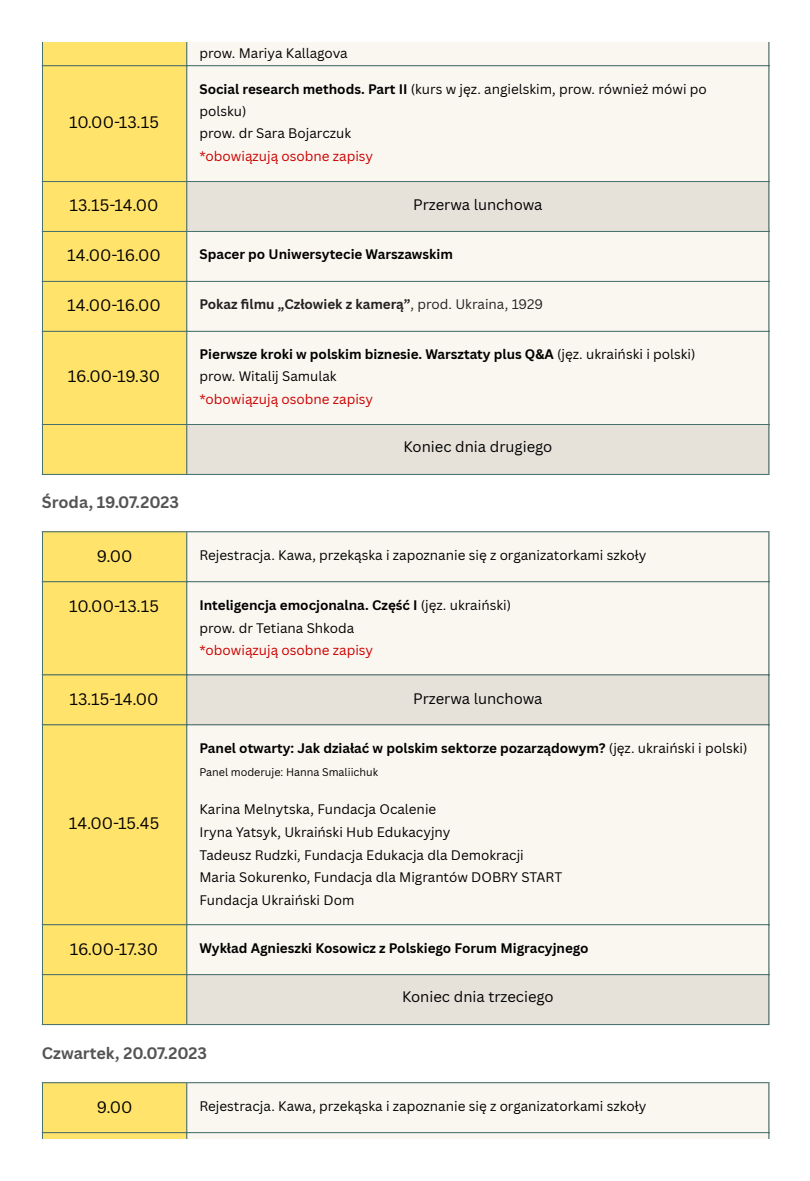
<style>
.page{position:relative;width:810px;height:1181px;background:#fff}
.page>*{position:absolute;margin:0;border:0;box-sizing:border-box;transform-origin:0 0}
.t1{font:16.2px "Canva Sans";color:#000}
.t2{font:700 16.2px "Canva Sans";color:#545454}
.t3{font:14.85px "Canva Sans";color:#000}
.t4{font:13.5px/22.8px "Canva Sans";color:#000}
.t5{font:700 13.5px/22.2px "Canva Sans";color:#000}
.t6{font:700 13.5px "Canva Sans";color:#222}
.t7{font:10.8px "Canva Sans";color:#000}
.s1{font-weight:700}
.s2{color:#c00}
.s3{color:#202122}
.s4{font-weight:400;color:#202122}
.s5{font-weight:400}
.s6{font-weight:400;color:#c00}
</style>
<div class="page">
<div style="left:43px;top:43px;width:143px;height:431px;background:#ffe36b"></div>
<div style="left:187px;top:43px;width:581px;height:138px;background:#faf7f0"></div>
<svg style="left:187px;top:182px;width:581px;height:292px;fill:#faf7f0"></svg>
<hr style="left:42px;top:42px;width:1px;height:432px;background:#48716e">
<hr style="left:186px;top:42px;width:1px;height:432px;background:#48716e">
<hr style="left:768px;top:42px;width:1px;height:432px;background:#48716e">
<hr style="left:42px;top:42px;width:727px;height:1px;background:#48716e">
<hr style="left:42px;top:65px;width:727px;height:1px;background:#48716e">
<hr style="left:42px;top:181px;width:727px;height:1px;background:#48716e">
<hr style="left:42px;top:231px;width:727px;height:1px;background:#48716e">
<hr style="left:42px;top:281px;width:727px;height:1px;background:#48716e">
<hr style="left:42px;top:331px;width:727px;height:1px;background:#48716e">
<hr style="left:42px;top:424px;width:727px;height:1px;background:#48716e">
<hr style="left:42px;top:474px;width:727px;height:1px;background:#48716e">
<div style="left:43px;top:532px;width:143px;height:492px;background:#ffe36b"></div>
<div style="left:187px;top:532px;width:581px;height:142px;background:#faf7f0"></div>
<svg style="left:187px;top:675px;width:581px;height:349px;fill:#faf7f0"></svg>
<hr style="left:42px;top:532px;width:1px;height:492px;background:#48716e">
<hr style="left:186px;top:532px;width:1px;height:492px;background:#48716e">
<hr style="left:768px;top:532px;width:1px;height:492px;background:#48716e">
<hr style="left:42px;top:531px;width:727px;height:1px;background:#48716e">
<hr style="left:42px;top:581px;width:727px;height:1px;background:#48716e">
<hr style="left:42px;top:674px;width:727px;height:1px;background:#48716e">
<hr style="left:42px;top:724px;width:727px;height:1px;background:#48716e">
<hr style="left:42px;top:924px;width:727px;height:1px;background:#48716e">
<hr style="left:42px;top:974px;width:727px;height:1px;background:#48716e">
<hr style="left:42px;top:1024px;width:727px;height:1px;background:#48716e">
<svg style="left:43px;top:1083px;width:725px;height:55px"></svg>
<hr style="left:42px;top:1083px;width:1px;height:55px;background:#48716e">
<hr style="left:186px;top:1083px;width:1px;height:55px;background:#48716e">
<hr style="left:768px;top:1083px;width:1px;height:55px;background:#48716e">
<hr style="left:42px;top:1082px;width:727px;height:1px;background:#48716e">
<hr style="left:42px;top:1132px;width:727px;height:1px;background:#48716e">
<hr style="left:42px;top:1180px;width:727px;height:1px;background:#48716e">
<p class="t1" style="left:69px;top:111px;width:91px">10.00-13.15</p>
<p class="t4" style="left:199px;top:41px;width:150px">prow. Mariya Kallagova</p>
<p class="t4" style="left:199px;top:77px;width:509px"><span class="s1">Social research methods. Part II</span> (kurs w jęz. angielskim, prow. również mówi po polsku)<br>prow. dr Sara Bojarczuk<br><span class="s2">*obowiązują osobne zapisy</span></p>
<p class="t1" style="left:69px;top:194px;width:91px">13.15-14.00</p>
<p class="t3" style="left:413px;top:194px;width:131px">Przerwa lunchowa</p>
<p class="t1" style="left:67px;top:244px;width:95px">14.00-16.00</p>
<p class="t5" style="left:199px;top:243px;width:255px">Spacer po Uniwersytecie Warszawskim</p>
<p class="t1" style="left:67px;top:294px;width:95px">14.00-16.00</p>
<p class="t6" style="left:199px;top:295px;width:345px">Pokaz fi lmu <span class="s3">„</span>Człowiek z kamerą<span class="s3">”</span><span class="s4">, prod. Ukraina,</span> <span class="s5">1929</span></p>
<p class="t1" style="left:68px;top:365px;width:94px">16.00-19.30</p>
<p class="t2" style="left:42px;top:491px;width:139px">Środa, 19.07.2023</p>
<p class="t5" style="left:199px;top:343px;width:498px">Pierwsze kroki w polskim biznesie. Warsztaty plus Q&amp;A <span class="s5">(jęz. ukraiński i polski) prow. Witalij Samulak<br></span><span class="s6">*obowiązują osobne zapisy</span></p>
<p class="t3" style="left:404px;top:436px;width:150px">Koniec dnia drugiego</p>
<p class="t1" style="left:97px;top:544px;width:37px">9.00</p>
<p class="t4" style="left:199px;top:543px;width:448px">Rejestracja. Kawa, przekąska i zapoznanie się z organizatorkami szkoły</p>
<p class="t1" style="left:69px;top:594px;width:91px">10.00-13.15</p>
<p class="t4" style="left:199px;top:593px;width:313px"><span class="s1">Inteligencja emocjonalna. Część I</span> (jęz. ukraiński) prow. dr Tetiana Shkoda<br><span class="s2">*obowiązują osobne zapisy</span></p>
<p class="t1" style="left:69px;top:687px;width:91px">13.15-14.00</p>
<p class="t3" style="left:413px;top:688px;width:131px">Przerwa lunchowa</p>
<p class="t1" style="left:69px;top:812px;width:92px">14.00-15.45</p>
<p class="t5" style="left:199px;top:736px;width:550px">Panel otwarty: Jak działać w polskim sektorze pozarządowym? <span class="s5">(jęz. ukraiński i polski)</span></p>
<p class="t7" style="left:199px;top:764px;width:180px">Panel moderuje: Hanna Smaliichuk</p>
<p class="t4" style="left:199px;top:797px;width:364px">Karina Melnytska, Fundacja Ocalenie<br>Iryna Yatsyk, Ukraiński Hub Edukacyjny<br>Tadeusz Rudzki, Fundacja Edukacja dla Demokracji Maria Sokurenko, Fundacja dla Migrantów DOBRY START Fundacja Ukraiński Dom</p>
<p class="t1" style="left:70px;top:937px;width:90px">16.00-17.30</p>
<p class="t5" style="left:199px;top:936px;width:391px">Wykład Agnieszki Kosowicz z Polskiego Forum Migracyjnego</p>
<p class="t3" style="left:402px;top:986px;width:153px">Koniec dnia trzeciego</p>
<p class="t2" style="left:42px;top:1041px;width:167px">Czwartek, 20.07.2023</p>
<p class="t1" style="left:97px;top:1095px;width:37px">9.00</p>
<p class="t4" style="left:199px;top:1093px;width:448px">Rejestracja. Kawa, przekąska i zapoznanie się z organizatorkami szkoły</p>
</div>
